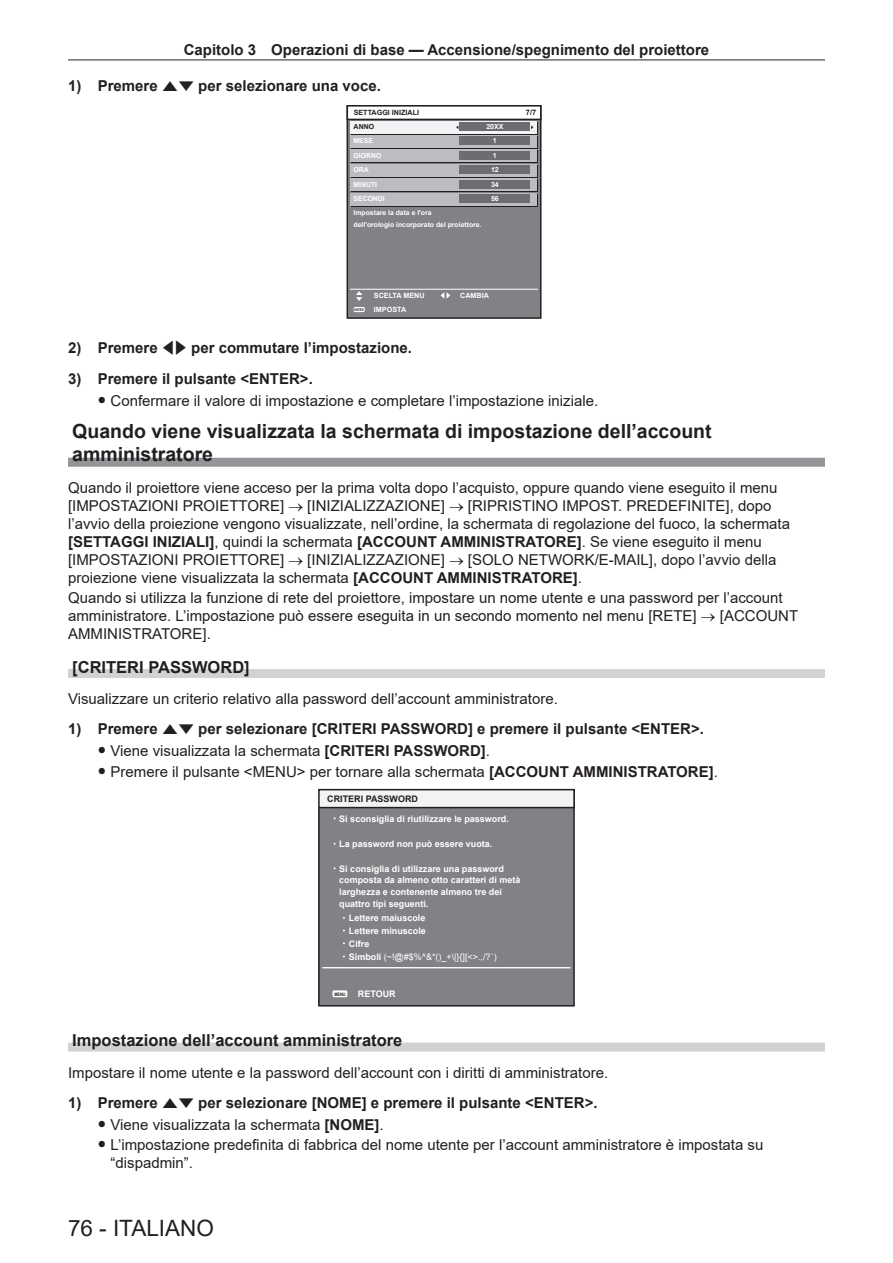
<style>
.page{position:relative;width:893px;height:1263px;background:#fff}
.page>*{position:absolute;margin:0;border:0;box-sizing:border-box;transform-origin:0 0}
.t1{font:22.5px "Arial";color:#231f20}
.L2{font:700 19.5px/22.5px "Arial";color:#231f20}
.L3{font:700 16.5px "Arial";color:#231f20}
.Body{font:15px/18px "Arial";color:#231f20}
.t2{font:700 15px "Arial";color:#231f20}
.t3{font:700 9px/11.7px "Arial";color:#fff}
.t4{font:700 7.5px "Arial";color:#231f20}
.t5{font:700 7.2px "Arial";color:#fff}
.t6{font:700 7.2px "Arial";color:#231f20}
.t7{font:700 7.05px/14.4px "Arial";color:#fff;text-align:center}
.t8{font:700 7.05px "Arial";color:#231f20}
.t9{font:700 6.9px/14.4px "Arial";color:#fff}
.t10{font:700 4.65px "Arial";color:#231f20;scale:.83 1}
.t11{font:700 3.6px "Arial";color:#231f20;scale:.83 1}
.s1{font-family:"Pana Common PRJ";font-weight:400}
.s2{font-family:"Pana Common PRJ"}
.s3{font-weight:700}
.s4{color:#231f20}
.s5{font-weight:400}
</style>
<div class="page">
<hr style="left:68px;top:60px;width:757px;height:1px;background:#231f20">
<div style="left:68px;top:458px;width:757px;height:9px;background:#939598"></div>
<div style="left:68px;top:669px;width:757px;height:9px;background:#d1d2d4"></div>
<div style="left:68px;top:1042px;width:757px;height:9px;background:#d1d2d4"></div>
<div style="left:347px;top:106px;width:194px;height:212px;background:#808285"></div>
<div style="left:347px;top:105px;width:194px;height:214px;border:2px solid #231f20"></div>
<div style="left:347px;top:106px;width:194px;height:13px;background:#fff"></div>
<div style="left:347px;top:105px;width:194px;height:15px;border:2px solid #231f20"></div>
<div style="left:351px;top:122px;width:187px;height:13px;background:#f2f3f4"></div>
<div style="left:350px;top:121px;width:187px;height:12px;background:#f2f3f4"></div>
<svg style="left:356px;top:291px;width:6px;height:10px"></svg>
<hr style="left:350px;top:289px;width:188px;height:1px;background:#fff">
<div style="left:353px;top:307px;width:12px;height:5px;background:#fff;border-radius:2px"></div>
<svg style="left:440px;top:292px;width:10px;height:7px"></svg>
<div style="left:460px;top:123px;width:70px;height:8px;background:#6c6d70"></div>
<div style="left:351px;top:136px;width:187px;height:13px;background:#bcbdc0"></div>
<div style="left:350px;top:135px;width:187px;height:12px;background:#bcbdc0"></div>
<div style="left:460px;top:137px;width:70px;height:8px;background:#6c6d70"></div>
<div style="left:351px;top:151px;width:187px;height:12px;background:#231f20"></div>
<div style="left:350px;top:150px;width:187px;height:12px;background:#bcbdc0"></div>
<div style="left:460px;top:151px;width:70px;height:9px;background:#6c6d70"></div>
<div style="left:351px;top:165px;width:187px;height:13px;background:#bcbdc0"></div>
<div style="left:350px;top:164px;width:187px;height:12px;background:#bcbdc0"></div>
<div style="left:460px;top:166px;width:70px;height:8px;background:#6c6d70"></div>
<div style="left:351px;top:180px;width:187px;height:12px;background:#231f20"></div>
<div style="left:350px;top:178px;width:187px;height:13px;background:#bcbdc0"></div>
<div style="left:460px;top:180px;width:70px;height:9px;background:#6c6d70"></div>
<div style="left:351px;top:194px;width:187px;height:13px;background:#bcbdc0"></div>
<div style="left:350px;top:193px;width:187px;height:12px;background:#bcbdc0"></div>
<div style="left:460px;top:194px;width:70px;height:9px;background:#6c6d70"></div>
<div style="left:319px;top:790px;width:255px;height:216px;background:#808285"></div>
<div style="left:318px;top:789px;width:257px;height:217px;border:2px solid #231f20"></div>
<div style="left:319px;top:790px;width:255px;height:17px;background:#f2f3f4"></div>
<div style="left:318px;top:789px;width:257px;height:19px;border:2px solid #231f20"></div>
<hr style="left:322px;top:967px;width:248px;height:1px;background:#fff">
<div style="left:332px;top:990px;width:15px;height:7px;background:#fff;border-radius:2px"></div>
<p class="t2" style="left:184px;top:39px;width:527px">Capitolo 3 Operazioni di base — Accensione/spegnimento del proiettore</p>
<p class="t2" style="left:68px;top:75px;width:314px">1) Premere <span class="s1">AS</span> per selezionare una voce.</p>
<p class="t6" style="left:354px;top:108px;width:67px">SETTAGGI INIZIALI</p>
<p class="t7" style="left:486px;top:119px;width:19px">20XX<br>1<br>1<br>12<br>34<br>56</p>
<p class="t8" style="left:354px;top:122px;width:22px">ANNO</p>
<p class="t9" style="left:354px;top:134px;width:79px">MESE<br>GIORNO<br>ORA<br>MINUTI<br>SECONDI<br>Impostare la data e l'ora</p>
<p class="t9" style="left:354px;top:218px;width:129px">dell'orologio incorporato del proiettore.</p>
<p class="t4" style="left:526px;top:108px;width:12px">7/7</p>
<p class="t5" style="left:374px;top:291px;width:52px">SCELTA MENU</p>
<p class="t5" style="left:460px;top:291px;width:30px">CAMBIA</p>
<p class="t5" style="left:374px;top:304px;width:34px">IMPOSTA</p>
<p class="t11" style="left:354px;top:307px;width:13px">ENTER</p>
<p class="t2" style="left:68px;top:337px;width:346px">2) Premere <span class="s1">QW</span> per commutare l’impostazione.</p>
<p class="t2" style="left:68px;top:368px;width:246px">3) Premere il pulsante &lt;ENTER&gt;.</p>
<p class="Body" style="left:98px;top:392px;width:502px"><span class="s2">F</span> Confermare il valore di impostazione e completare l’impostazione iniziale.</p>
<p class="L2" style="left:72px;top:420px;width:641px">Quando viene visualizzata la schermata di impostazione dell’account amministratore</p>
<p class="Body" style="left:68px;top:478px;width:723px">Quando il proiettore viene acceso per la prima volta dopo l’acquisto, oppure quando viene eseguito il menu [IMPOSTAZIONI PROIETTORE] → [INIZIALIZZAZIONE] → [RIPRISTINO IMPOST. PREDEFINITE], dopo l’avvio della proiezione vengono visualizzate, nell’ordine, la schermata di regolazione del fuoco, la schermata <span class="s3">[SETTAGGI INIZIALI]</span>, quindi la schermata <span class="s3">[ACCOUNT AMMINISTRATORE]</span>. Se viene eseguito il menu [IMPOSTAZIONI PROIETTORE] → [INIZIALIZZAZIONE] → [SOLO NETWORK/E-MAIL], dopo l’avvio della proiezione viene visualizzata la schermata <span class="s3">[ACCOUNT AMMINISTRATORE]</span>.</p>
<p class="Body" style="left:68px;top:588px;width:732px">Quando si utilizza la funzione di rete del proiettore, impostare un nome utente e una password per l’account amministratore. L’impostazione può essere eseguita in un secondo momento nel menu [RETE] → [ACCOUNT<br>AMMINISTRATORE].</p>
<p class="L3" style="left:72px;top:655px;width:179px">[CRITERI PASSWORD]</p>
<p class="Body" style="left:68px;top:690px;width:491px">Visualizzare un criterio relativo alla password dell’account amministratore.</p>
<p class="t2" style="left:68px;top:718px;width:637px">1) Premere <span class="s1">AS</span> per selezionare [CRITERI PASSWORD] e premere il pulsante &lt;ENTER&gt;.</p>
<p class="Body" style="left:98px;top:742px;width:394px"><span class="s2">F</span> Viene visualizzata la schermata <span class="s3">[CRITERI PASSWORD]</span>.</p>
<p class="Body" style="left:98px;top:762px;width:622px"><span class="s2">F</span> Premere il pulsante &lt;MENU&gt; per tornare alla schermata <span class="s3">[ACCOUNT AMMINISTRATORE]</span>.</p>
<p class="t3" style="left:339px;top:789px;width:171px;line-height:19.8px;text-indent:-12px"><span class="s4">CRITERI PASSWORD<br></span>Si sconsiglia di riutilizzare le password.</p>
<p class="t3" style="left:339px;top:838px;width:155px">La password non può essere vuota.</p>
<p class="t3" style="left:339px;top:863px;width:183px">Si consiglia di utilizzare una password composta da almeno otto caratteri di metà larghezza e contenente almeno tre dei quattro tipi seguenti.</p>
<p class="t3" style="left:349px;top:912px;width:149px;line-height:12.9px">Lettere maiuscole<br>Lettere minuscole<br>Cifre<br>Simboli <span class="s5">(~!@#$%^&amp;*()_+\|}{][&lt;&gt;.,/?`)</span></p>
<p class="t10" style="left:334px;top:991px;width:15px">MENU</p>
<p class="t3" style="left:358px;top:988px;width:39px">RETOUR</p>
<p class="L3" style="left:72px;top:1029px;width:332px">Impostazione dell’account amministratore</p>
<p class="Body" style="left:68px;top:1063px;width:542px">Impostare il nome utente e la password dell’account con i diritti di amministratore.</p>
<p class="t2" style="left:68px;top:1092px;width:531px">1) Premere <span class="s1">AS</span> per selezionare [NOME] e premere il pulsante &lt;ENTER&gt;.</p>
<p class="Body" style="left:98px;top:1115px;width:287px"><span class="s2">F</span> Viene visualizzata la schermata <span class="s3">[NOME]</span>.</p>
<p class="Body" style="left:111px;top:1136px;width:654px;text-indent:-13px"><span class="s2">F</span> L’impostazione predefinita di fabbrica del nome utente per l’account amministratore è impostata su “dispadmin”.</p>
<h1 class="t1" style="left:68px;top:1212px;width:147px">76 - ITALIANO</h1>
</div>
